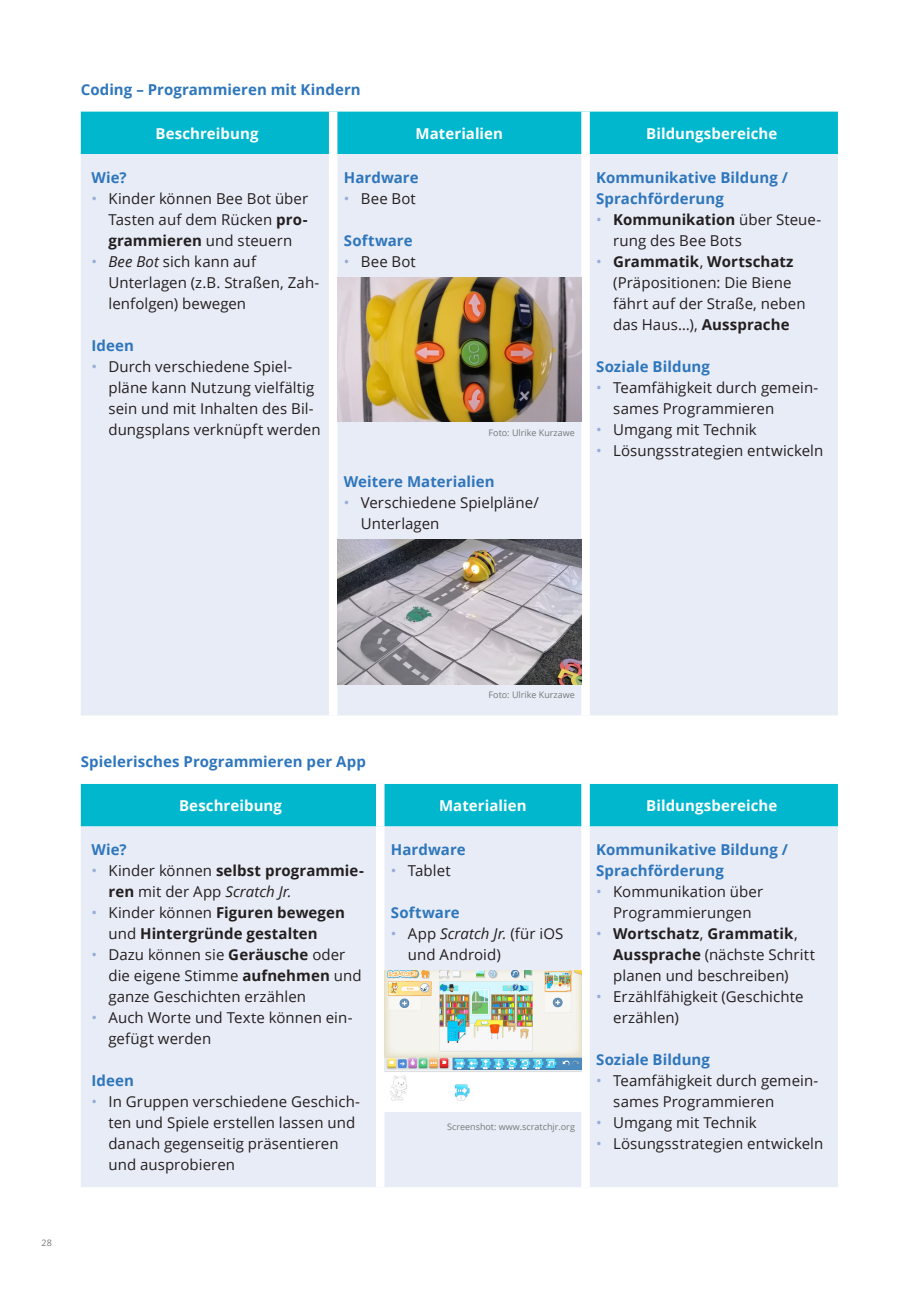
<style>
.page{position:relative;width:906px;height:1289px;background:#fff}
.page>*{position:absolute;margin:0;border:0;box-sizing:border-box;transform-origin:0 0}
.t1{font:15px/21px "Open Sans";letter-spacing:.005em;color:#231f20}
.Tabelle_Fließtext_Üb{font:700 15px/21px "Open Sans";letter-spacing:.005em;color:#2e76bc}
.Tabelle_Fließtext_Ti{font:700 15px "Open Sans";letter-spacing:.005em;color:#fff}
.Fließtext_Überschrif{font:700 15px "Open Sans";letter-spacing:.005em;color:#2e76bc}
.t2{font:700 15px/21px "Open Sans";letter-spacing:.005em;color:#231f20}
.Kleingedrucktes_Quel{font:9px "Open Sans";color:#76787b}
.s1{color:#96add8}
.s2{font-weight:700}
.s3{font-style:italic}
.s4{font-weight:400;color:#96add8}
.s5{font-weight:400}
</style>
<div class="page">
<div style="left:81px;top:112px;width:757px;height:42px;background:#00b7ce"></div>
<div style="left:81px;top:154px;width:757px;height:561px;background:#e8ecf6"></div>
<div style="left:329px;top:112px;width:8px;height:42px;background:#fff"></div>
<div style="left:581px;top:112px;width:9px;height:42px;background:#fff"></div>
<div style="left:329px;top:154px;width:8px;height:561px;background:#fff"></div>
<div style="left:581px;top:154px;width:9px;height:561px;background:#fff"></div>
<div style="left:81px;top:784px;width:757px;height:42px;background:#00b7ce"></div>
<div style="left:81px;top:826px;width:757px;height:361px;background:#e8ecf6"></div>
<div style="left:376px;top:784px;width:8px;height:42px;background:#fff"></div>
<div style="left:581px;top:784px;width:9px;height:42px;background:#fff"></div>
<div style="left:376px;top:826px;width:8px;height:361px;background:#fff"></div>
<div style="left:581px;top:826px;width:9px;height:361px;background:#fff"></div>
<img style="left:337px;top:277px;width:244px;height:145px">
<img style="left:337px;top:539px;width:244px;height:145px">
<img style="left:384px;top:970px;width:197px;height:141px">
<p class="Fließtext_Überschrif" style="left:81px;top:79px;width:281px">Coding – Programmieren mit Kindern</p>
<p class="Tabelle_Fließtext_Ti" style="left:155px;top:123px;width:105px">Beschreibung</p>
<p class="Tabelle_Fließtext_Ti" style="left:415px;top:123px;width:89px">Materialien</p>
<p class="Tabelle_Fließtext_Ti" style="left:646px;top:123px;width:133px">Bildungsbereiche</p>
<p class="Tabelle_Fließtext_Üb" style="left:91px;top:166px;width:37px">Wie?</p>
<p class="t1" style="left:108px;top:187px;width:201px;text-align:justify;text-indent:-17px"><span class="s1">•</span> Kinder können Bee Bot über Tasten auf dem Rücken <span class="s2">pro&shy;grammieren</span> und steuern</p>
<p class="t1" style="left:108px;top:250px;width:212px;text-indent:-17px"><span class="s1">•</span> <span class="s3">Bee Bot</span> sich kann auf<br>Unterlagen (z.B. Straßen, Zah&shy;lenfolgen) bewegen</p>
<p class="Tabelle_Fließtext_Üb" style="left:91px;top:334px;width:44px">Ideen</p>
<p class="t1" style="left:108px;top:355px;width:214px;text-indent:-17px"><span class="s1">•</span> Durch verschiedene Spiel&shy;pläne kann Nutzung vielfältig sein und mit Inhalten des Bil&shy;dungsplans verknüpft werden</p>
<p class="Tabelle_Fließtext_Üb" style="left:344px;top:166px;width:76px">Hardware</p>
<p class="t1" style="left:344px;top:187px;width:74px"><span class="s1">•</span> Bee Bot</p>
<p class="Tabelle_Fließtext_Üb" style="left:344px;top:229px;width:70px">Software</p>
<p class="t1" style="left:344px;top:250px;width:74px"><span class="s1">•</span> Bee Bot</p>
<p class="Tabelle_Fließtext_Üb" style="left:596px;top:166px;width:193px">Kommunikative Bildung /<br>Sprachförderung</p>
<p class="t1" style="left:613px;top:208px;width:209px;text-indent:-17px"><span class="s1">•</span> <span class="s2">Kommunikation</span> über Steue&shy;rung des Bee Bots</p>
<p class="t1" style="left:613px;top:250px;width:194px;text-indent:-17px"><span class="s1">•</span> <span class="s2">Grammatik</span>, <span class="s2">Wortschatz </span>(Präpositionen: Die Biene fährt auf der Straße, neben das Haus…), <span class="s2">Aussprache</span></p>
<p class="Tabelle_Fließtext_Üb" style="left:596px;top:355px;width:115px">Soziale Bildung</p>
<p class="t1" style="left:613px;top:376px;width:207px;text-indent:-17px"><span class="s1">•</span> Teamfähigkeit durch gemein&shy;sames Programmieren</p>
<p class="t1" style="left:596px;top:418px;width:162px"><span class="s1">•</span> Umgang mit Technik</p>
<p class="t1" style="left:596px;top:439px;width:229px"><span class="s1">•</span> Lösungsstrategien entwickeln</p>
<p class="Kleingedrucktes_Quel" style="left:488px;top:427px;width:88px">Foto: Ulrike Kurzawe</p>
<p class="Tabelle_Fließtext_Üb" style="left:344px;top:470px;width:152px">Weitere Materialien</p>
<p class="t1" style="left:361px;top:491px;width:180px;text-indent:-17px"><span class="s1">•</span> Verschiedene Spielpläne/<br>Unterlagen</p>
<p class="Kleingedrucktes_Quel" style="left:42px;top:1236px;width:12px">28</p>
<p class="Kleingedrucktes_Quel" style="left:488px;top:689px;width:88px">Foto: Ulrike Kurzawe</p>
<p class="Fließtext_Überschrif" style="left:81px;top:751px;width:286px">Spielerisches Programmieren per App</p>
<p class="Tabelle_Fließtext_Ti" style="left:179px;top:795px;width:105px">Beschreibung</p>
<p class="Tabelle_Fließtext_Ti" style="left:439px;top:795px;width:89px">Materialien</p>
<p class="Tabelle_Fließtext_Ti" style="left:646px;top:795px;width:133px">Bildungsbereiche</p>
<p class="Tabelle_Fließtext_Üb" style="left:91px;top:838px;width:37px">Wie?</p>
<p class="t1" style="left:108px;top:859px;width:257px;text-indent:-17px"><span class="s1">•</span> Kinder können <span class="s2">selbst programmie&shy;ren</span> mit der App <span class="s3">Scratch Jr.</span></p>
<p class="t2" style="left:108px;top:901px;width:238px;text-indent:-17px"><span class="s4">•</span> <span class="s5">Kinder können</span> Figuren bewegen <span class="s5">und</span> Hintergründe gestalten</p>
<p class="t1" style="left:108px;top:943px;width:255px;text-indent:-17px"><span class="s1">•</span> Dazu können sie <span class="s2">Geräusche</span> oder die eigene Stimme <span class="s2">aufnehmen</span> und ganze Geschichten erzählen</p>
<p class="t1" style="left:108px;top:1006px;width:245px;text-indent:-17px"><span class="s1">•</span> Auch Worte und Texte können ein&shy;gefügt werden</p>
<p class="Tabelle_Fließtext_Üb" style="left:91px;top:1069px;width:44px">Ideen</p>
<p class="t1" style="left:108px;top:1090px;width:253px;text-indent:-17px"><span class="s1">•</span> In Gruppen verschiedene Geschich&shy;ten und Spiele erstellen lassen und danach gegenseitig präsentieren und ausprobieren</p>
<p class="Tabelle_Fließtext_Üb" style="left:391px;top:838px;width:76px">Hardware</p>
<p class="t1" style="left:391px;top:859px;width:61px"><span class="s1">•</span> Tablet</p>
<p class="Tabelle_Fließtext_Üb" style="left:391px;top:901px;width:70px">Software</p>
<p class="t1" style="left:408px;top:922px;width:157px;text-indent:-17px"><span class="s1">•</span> App <span class="s3">Scratch Jr.</span> (für iOS und Android)</p>
<p class="Tabelle_Fließtext_Üb" style="left:596px;top:838px;width:193px">Kommunikative Bildung /<br>Sprachförderung</p>
<p class="t1" style="left:596px;top:880px;width:168px;text-align:center"><span class="s1">•</span> Kommunikation über<br>Programmierungen</p>
<p class="t1" style="left:613px;top:922px;width:203px;text-indent:-17px"><span class="s1">•</span> <span class="s2">Wortschatz</span>, <span class="s2">Grammatik</span>,<br><span class="s2">Aussprache</span> (nächste Schritt planen und beschreiben)</p>
<p class="t1" style="left:613px;top:985px;width:192px;text-indent:-17px"><span class="s1">•</span> Erzählfähigkeit (Geschichte erzählen)</p>
<p class="Tabelle_Fließtext_Üb" style="left:596px;top:1048px;width:115px">Soziale Bildung</p>
<p class="t1" style="left:613px;top:1069px;width:207px;text-indent:-17px"><span class="s1">•</span> Teamfähigkeit durch gemein&shy;sames Programmieren</p>
<p class="t1" style="left:596px;top:1111px;width:162px"><span class="s1">•</span> Umgang mit Technik</p>
<p class="t1" style="left:596px;top:1132px;width:229px"><span class="s1">•</span> Lösungsstrategien entwickeln</p>
<p class="Kleingedrucktes_Quel" style="left:447px;top:1120px;width:129px">Screenshot: www.scratchjr.org</p>
</div>
